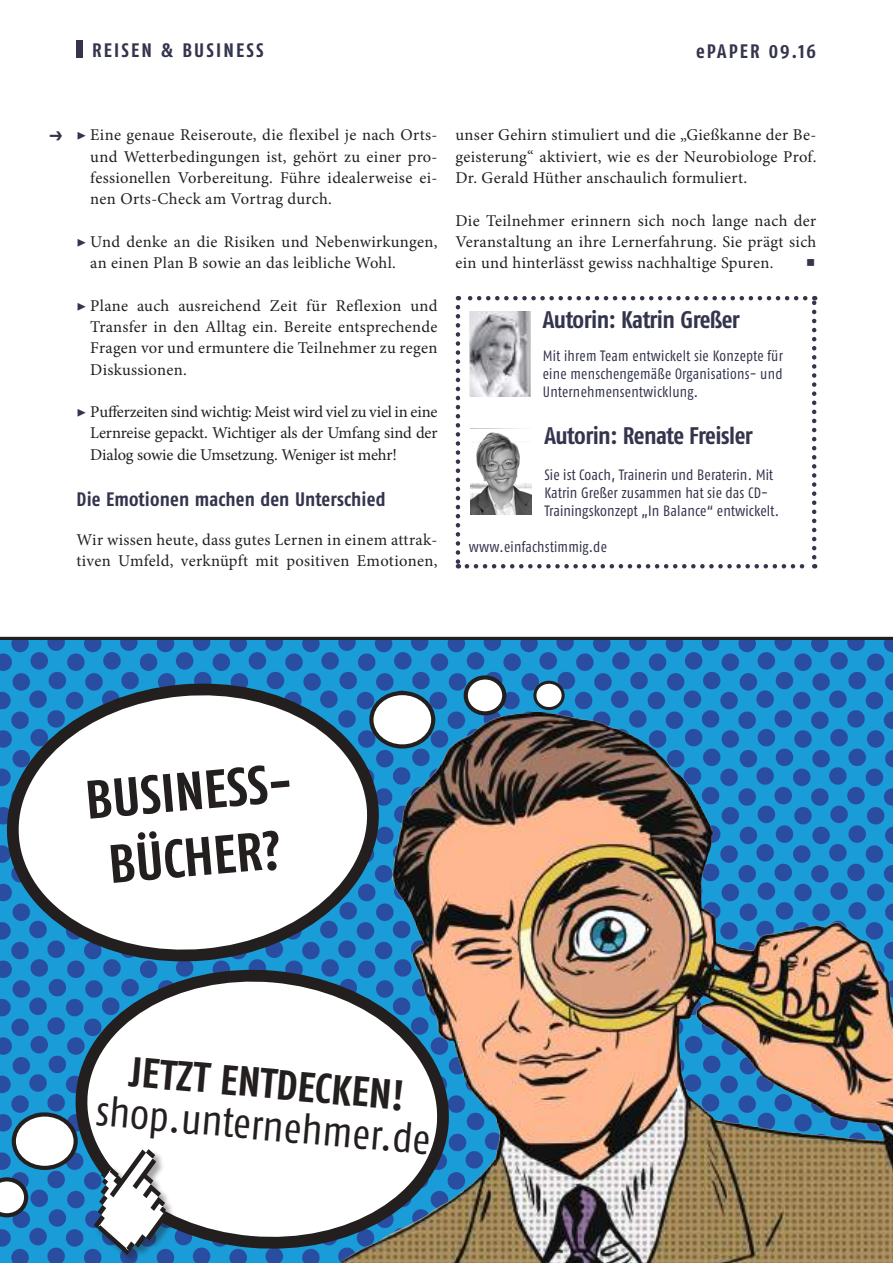
<style>
.page{position:relative;width:893px;height:1263px;background:#fff}
.page>*{position:absolute;margin:0;border:0;box-sizing:border-box;transform-origin:0 0}
.t1{font:700 condensed 54px/66px "Fago OT";color:#241f1f;text-align:center}
.t2{font:condensed 42px "Fago OT";color:#241f1f}
.t3{font:700 condensed 42px "Fago OT";color:#241f1f}
.t4{font:700 condensed 24px "Fago OT";letter-spacing:-.025em;color:#34354d}
.t5{font:700 condensed 19.5px "Fago OT";letter-spacing:.01em;color:#34354d}
.t6{font:700 condensed 19.5px "Fago OT";letter-spacing:.11em;color:#34354d}
.t7{font:700 condensed 19.5px "Fago OT";letter-spacing:.105em;color:#34354d}
.t8{font:16.5px/21.3px "Minion Pro";letter-spacing:.015em;color:#241f1f;text-align:justify}
.t9{font:condensed 15px/18px "Fago OT";letter-spacing:.01em;color:#34354d;text-align:justify}
.s1{color:#34354d}
</style>
<div class="page">
<div style="left:77px;top:41px;width:6px;height:17px;background:#34354d"></div>
<svg style="left:0;top:637px;width:893px;height:4px;background:#233546"></svg>
<img style="left:0;top:641px;width:893px;height:622px">
<img style="left:342px;top:712px;width:551px;height:551px">
<svg style="left:7px;top:682px;width:372px;height:285px"></svg>
<div style="left:371px;top:693px;width:62px;height:53px;background:#fff;border-radius:50%"></div>
<div style="left:369px;top:691px;width:66px;height:57px;border:4px solid #241f1f;border-radius:50%"></div>
<div style="left:466px;top:677px;width:38px;height:36px;background:#fff;border-radius:50%"></div>
<div style="left:464px;top:675px;width:42px;height:40px;border:4px solid #241f1f;border-radius:50%"></div>
<svg style="left:63px;top:955px;width:399px;height:299px"></svg>
<div style="left:14px;top:1114px;width:62px;height:54px;background:#fff;border-radius:50%"></div>
<div style="left:12px;top:1112px;width:66px;height:58px;border:4px solid #241f1f;border-radius:50%"></div>
<svg style="left:0;top:1177px;width:28px;height:40px"></svg>
<div style="left:535px;top:682px;width:28px;height:26px;background:#fff;border-radius:50%"></div>
<div style="left:533px;top:681px;width:32px;height:29px;border:3px solid #241f1f;border-radius:50%"></div>
<svg style="left:75px;top:1134px;width:115px;height:127px"></svg>
<svg style="left:456px;top:307px;width:4px;height:261px"></svg>
<svg style="left:467px;top:564px;width:348px;height:4px"></svg>
<svg style="left:812px;top:296px;width:4px;height:261px"></svg>
<svg style="left:458px;top:296px;width:347px;height:4px"></svg>
<img style="left:469px;top:312px;width:61px;height:85px">
<img style="left:470px;top:432px;width:62px;height:83px">
<p class="t6" style="left:92px;top:39px;width:173px">REISEN &amp; BUSINESS</p>
<p class="t7" style="left:696px;top:40px;width:121px">ePAPER 09.16</p>
<p class="t5" style="left:49px;top:125px;width:15px">→</p>
<p class="t8" style="left:90px;top:125px;width:349px;text-indent:-14px"><span class="s1">▶</span> Eine genaue Reiseroute, die flexibel je nach Orts&shy;und Wetterbedingungen ist, gehört zu einer pro&shy;fessionellen Vorbereitung. Führe idealerweise ei&shy;nen Orts-Check am Vortrag durch.</p>
<p class="t8" style="left:90px;top:231px;width:349px;text-indent:-14px"><span class="s1">▶</span> Und denke an die Risiken und Nebenwirkungen, an einen Plan B sowie an das leibliche Wohl.</p>
<p class="t8" style="left:90px;top:295px;width:349px;text-indent:-14px"><span class="s1">▶</span> Plane auch ausreichend Zeit für Reflexion und Transfer in den Alltag ein. Bereite entsprechende Fragen vor und ermuntere die Teilnehmer zu regen Diskussionen.</p>
<p class="t8" style="left:90px;top:401px;width:349px;text-indent:-14px"><span class="s1">▶</span> Pufferzeiten sind wichtig: Meist wird viel zu viel in eine Lernreise gepackt. Wichtiger als der Umfang sind der Dialog sowie die Umsetzung. Weniger ist mehr!</p>
<p class="t5" style="left:77px;top:488px;width:311px">Die Emotionen machen den Unterschied</p>
<p class="t8" style="left:77px;top:529px;width:362px">Wir wissen heute, dass gutes Lernen in einem attrak&shy;tiven Umfeld, verknüpft mit positiven Emotionen,</p>
<p class="t8" style="left:455px;top:125px;width:362px">unser Gehirn stimuliert und die „Gießkanne der Be&shy;geisterung“ aktiviert, wie es der Neurobiologe Prof.<br>Dr. Gerald Hüther anschaulich formuliert.</p>
<p class="t8" style="left:455px;top:210px;width:362px">Die Teilnehmer erinnern sich noch lange nach der Veranstaltung an ihre Lernerfahrung. Sie prägt sich ein und hinterlässt gewiss nachhaltige Spuren.</p>
<h3 class="t4" style="left:543px;top:305px;width:199px">Autorin: Katrin Greßer</h3>
<p class="t9" style="left:543px;top:347px;width:242px">Mit ihrem Team entwickelt sie Konzepte für eine menschengemäße Organisations- und Unternehmensentwicklung.</p>
<h3 class="t4" style="left:544px;top:421px;width:210px">Autorin: Renate Freisler</h3>
<p class="t9" style="left:544px;top:466px;width:236px;text-align:left">Sie ist Coach, Trainerin und Beraterin. Mit<br>Katrin Greßer zusammen hat sie das CD-<br>Trainingskonzept „In Balance“ entwickelt.</p>
<p class="t9" style="left:469px;top:538px;width:140px">www.einfachstimmig.de</p>
<h1 class="t1" style="left:83px;top:767px;width:212px;rotate:-5deg">BUSINESS-<br>BÜCHER?</h1>
<h2 class="t3" style="left:132px;top:1046px;width:277px;rotate:5deg">JETZT ENTDECKEN!</h2>
<h2 class="t2" style="left:98px;top:1085px;width:337px;rotate:5deg">shop.unternehmer.de</h2>
</div>
